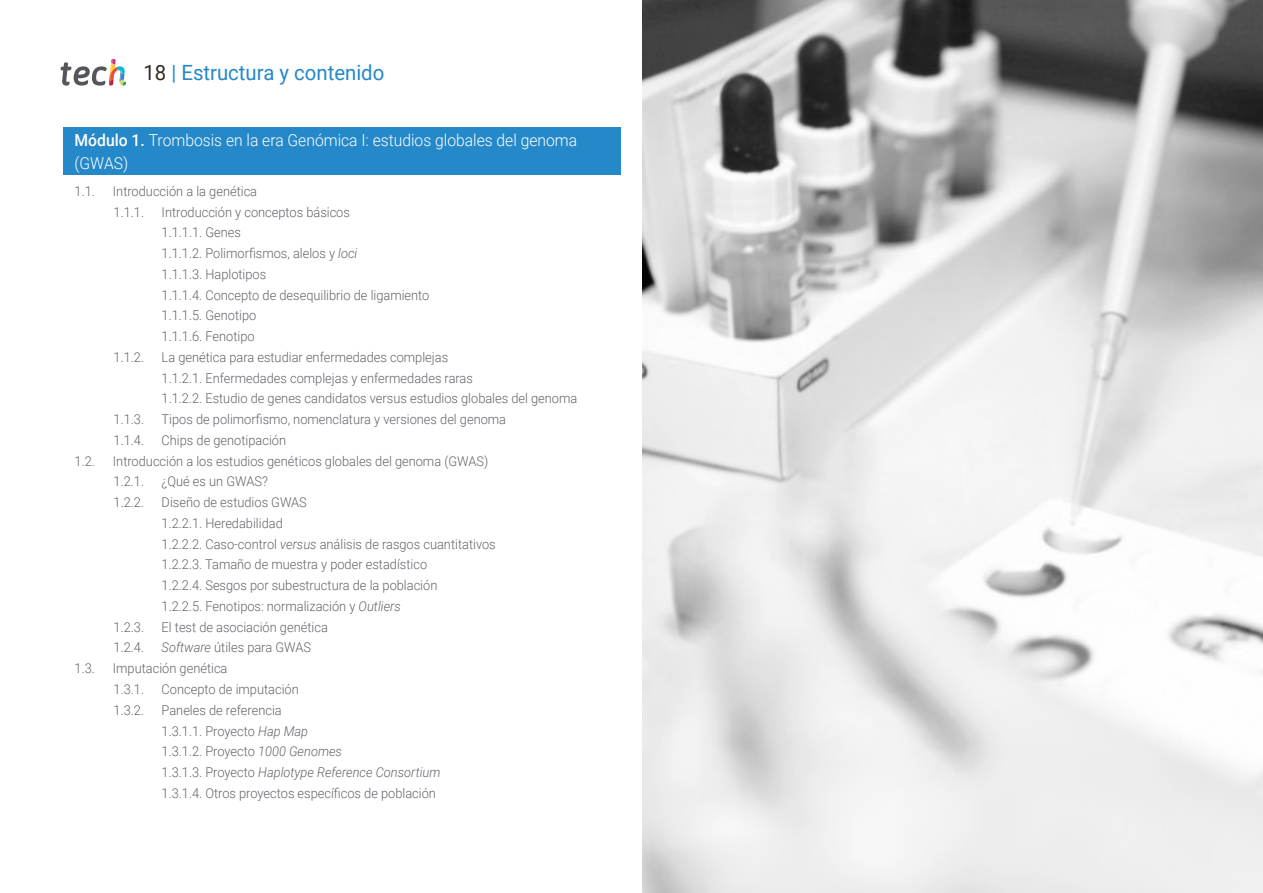
<style>
.page{position:relative;width:1263px;height:893px;background:#fff}
.page>*{position:absolute;margin:0;border:0;box-sizing:border-box;transform-origin:0 0}
.t1{font:21px "Roboto";color:#2488c9}
.t2{font:300 16.5px/22.5px "Roboto";color:#fff;scale:.95 1}
.t3{font:300 13.5px/20.7px "Roboto";color:#61646a;scale:.95 1}
.s1{color:#312e20}
.s2{font-weight:500}
.s3{font-style:italic}
</style>
<div class="page">
<div style="left:64px;top:128px;width:557px;height:47px;background:#2488c9"></div>
<img style="left:642px;top:0;width:621px;height:893px">
<svg style="left:61px;top:59px;width:65px;height:27px"></svg>
<h1 class="t1" style="left:144px;top:57px;width:242px"><span class="s1">18</span> | Estructura y contenido</h1>
<p class="t2" style="left:75px;top:129px;width:531px"><span class="s2">Módulo 1.</span> Trombosis en la era Genómica I: estudios globales del genoma (GWAS)</p>
<p class="t3" style="left:75px;top:180px;width:23px">1.1.</p>
<p class="t3" style="left:113px;top:180px;width:153px">Introducción a la genética<br>1.1.1.</p>
<p class="t3" style="left:162px;top:201px;width:283px">Introducción y conceptos básicos<br>1.1.1.1. Genes<br>1.1.1.2. Polimorfismos, alelos y <span class="s3">loci<br></span>1.1.1.3. Haplotipos<br>1.1.1.4. Concepto de desequilibrio de ligamiento<br>1.1.1.5. Genotipo<br>1.1.1.6. Fenotipo</p>
<p class="t3" style="left:114px;top:346px;width:34px">1.1.2.</p>
<p class="t3" style="left:162px;top:346px;width:439px">La genética para estudiar enfermedades complejas<br>1.1.2.1. Enfermedades complejas y enfermedades raras<br>1.1.2.2. Estudio de genes candidatos versus estudios globales del genoma</p>
<p class="t3" style="left:114px;top:409px;width:34px">1.1.3.</p>
<p class="t3" style="left:162px;top:409px;width:364px">Tipos de polimorfismo, nomenclatura y versiones del genoma</p>
<p class="t3" style="left:114px;top:429px;width:34px">1.1.4.</p>
<p class="t3" style="left:162px;top:429px;width:133px">Chips de genotipación</p>
<p class="t3" style="left:75px;top:450px;width:23px">1.2.</p>
<p class="t3" style="left:113px;top:450px;width:397px">Introducción a los estudios genéticos globales del genoma (GWAS)<br>1.2.1.</p>
<p class="t3" style="left:162px;top:471px;width:113px">¿Qué es un GWAS?</p>
<p class="t3" style="left:114px;top:492px;width:34px">1.2.2.</p>
<p class="t3" style="left:162px;top:492px;width:353px">Diseño de estudios GWAS<br>1.2.2.1. Heredabilidad<br>1.2.2.2. Caso-control <span class="s3">versus</span> análisis de rasgos cuantitativos 1.2.2.3. Tamaño de muestra y poder estadístico<br>1.2.2.4. Sesgos por subestructura de la población<br>1.2.2.5. Fenotipos: normalización y <span class="s3">Outliers</span></p>
<p class="t3" style="left:114px;top:616px;width:34px">1.2.3.</p>
<p class="t3" style="left:162px;top:616px;width:176px">El test de asociación genética</p>
<p class="t3" style="left:114px;top:637px;width:34px">1.2.4.</p>
<p class="t3" style="left:162px;top:637px;width:159px"><span class="s3">Software</span> útiles para GWAS</p>
<p class="t3" style="left:75px;top:658px;width:23px">1.3.</p>
<p class="t3" style="left:113px;top:658px;width:122px">Imputación genética<br>1.3.1.</p>
<p class="t3" style="left:162px;top:678px;width:146px">Concepto de imputación</p>
<p class="t3" style="left:114px;top:699px;width:34px">1.3.2.</p>
<p class="t3" style="left:162px;top:699px;width:295px">Paneles de referencia<br>1.3.1.1. Proyecto <span class="s3">Hap Map<br></span>1.3.1.2. Proyecto <span class="s3">1000 Genomes<br></span>1.3.1.3. Proyecto <span class="s3">Haplotype Reference Consortium </span>1.3.1.4. Otros proyectos específicos de población</p>
</div>
